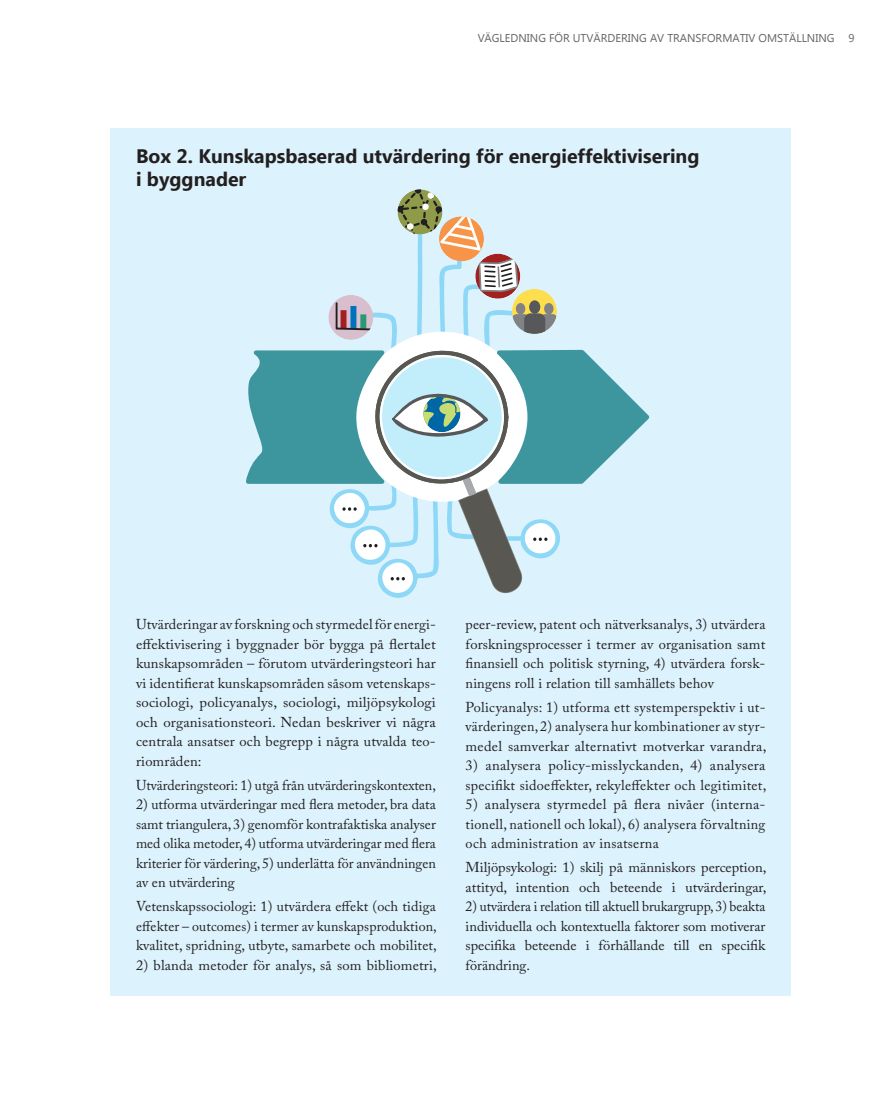
<style>
.page{position:relative;width:893px;height:1106px;background:#fff}
.page>*{position:absolute;margin:0;border:0;box-sizing:border-box;transform-origin:0 0}
.Rubrik_boxar{font:700 19.5px "Ebrima";color:#231f20}
.Listor_i_brödtext{font:14.25px/19.5px "Adobe Caslon Pro";letter-spacing:.01em;color:#231f20;text-align:justify}
.Boxtext_adobe_caslon{font:14.25px/19.5px "Adobe Caslon Pro";letter-spacing:.01em;color:#231f20;text-align:justify}
.t1{font:11.25px "Ebrima";color:#636366}
</style>
<div class="page">
<div style="left:111px;top:128px;width:680px;height:867px;background:#dcf2fc"></div>
<svg style="left:246px;top:189px;width:404px;height:409px"></svg>
<p class="t1" style="left:478px;top:30px;width:358px">VÄGLEDNING FÖR UTVÄRDERING AV TRANSFORMATIV OMSTÄLLNING</p>
<p class="t1" style="left:849px;top:30px;width:8px">9</p>
<p class="Rubrik_boxar" style="left:136px;top:142px;width:565px">Box 2. Kunskapsbaserad utvärdering för energieffektivisering</p>
<p class="Rubrik_boxar" style="left:136px;top:164px;width:112px">i byggnader</p>
<p class="Boxtext_adobe_caslon" style="left:136px;top:614px;width:301px">Utvärderingar av forskning och styrmedel för energi&shy;effektivisering i byggnader bör bygga på flertalet kunskapsområden – förutom utvärderingsteori har vi identifierat kunskapsområden såsom vetenskaps&shy;sociologi, policyanalys, sociologi, miljöpsykologi och organisationsteori. Nedan beskriver vi några centrala ansatser och begrepp i några utvalda teo&shy;riområden:</p>
<p class="Listor_i_brödtext" style="left:136px;top:775px;width:301px">Utvärderingsteori: 1) utgå från utvärderingskontexten,</p>
<p class="Listor_i_brödtext" style="left:136px;top:794px;width:301px">2) utforma utvärderingar med flera metoder, bra data samt triangulera, 3) genomför kontrafaktiska analyser med olika metoder, 4) utforma utvärderingar med flera kriterier för värdering, 5) underlätta för användningen av en utvärdering</p>
<p class="Listor_i_brödtext" style="left:136px;top:896px;width:302px">Vetenskapssociologi: 1) utvärdera effekt (och tidiga effekter – outcomes) i termer av kunskapsproduktion, kvalitet, spridning, utbyte, samarbete och mobilitet,</p>
<p class="Listor_i_brödtext" style="left:136px;top:954px;width:302px">2) blanda metoder för analys, så som bibliometri,</p>
<p class="Listor_i_brödtext" style="left:466px;top:614px;width:301px">peer-review, patent och nätverksanalys, 3) utvärdera forskningsprocesser i termer av organisation samt finansiell och politisk styrning, 4) utvärdera forsk&shy;ningens roll i relation till samhällets behov</p>
<p class="Listor_i_brödtext" style="left:466px;top:697px;width:302px">Policyanalys: 1) utforma ett systemperspektiv i ut&shy;värderingen, 2) analysera hur kombinationer av styr&shy;medel samverkar alternativt motverkar varandra,</p>
<p class="Listor_i_brödtext" style="left:466px;top:755px;width:302px">3) analysera policy-misslyckanden, 4) analysera specifikt sidoeffekter, rekyleffekter och legitimitet,</p>
<p class="Listor_i_brödtext" style="left:466px;top:794px;width:301px">5) analysera styrmedel på flera nivåer (interna&shy;tionell, nationell och lokal), 6) analysera förvaltning och administration av insatserna</p>
<p class="Listor_i_brödtext" style="left:466px;top:857px;width:302px">Miljöpsykologi: 1) skilj på människors perception, attityd, intention och beteende i utvärderingar,</p>
<p class="Listor_i_brödtext" style="left:466px;top:896px;width:301px">2) utvärdera i relation till aktuell brukargrupp, 3) beakta individuella och kontextuella faktorer som motiverar specifika beteende i förhållande till en specifik förändring.</p>
</div>
